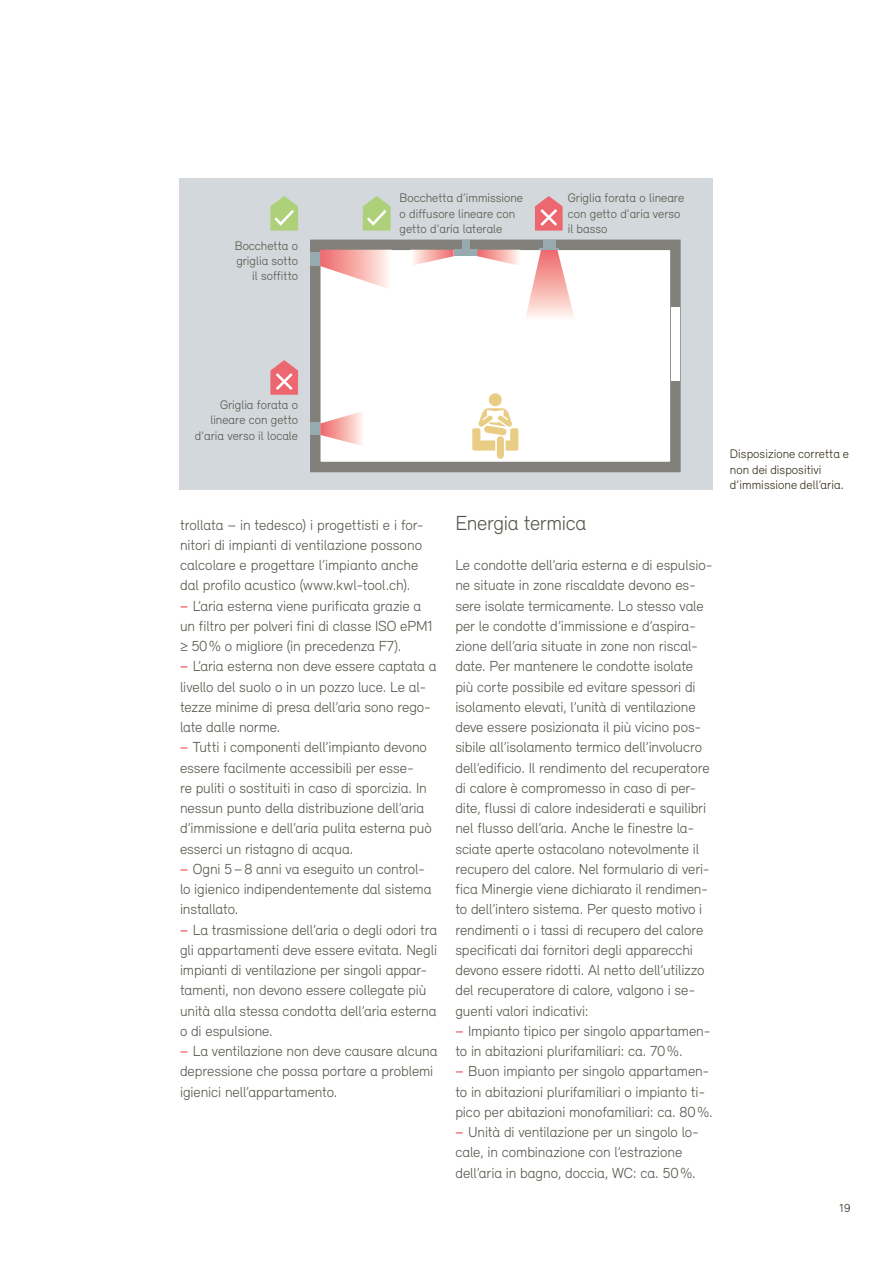
<style>
.page{position:relative;width:893px;height:1263px;background:#fff}
.page>*{position:absolute;margin:0;border:0;box-sizing:border-box;transform-origin:0 0}
.t1{font:300 21px "Relevant";letter-spacing:-.015em;color:#57544b}
.t2{font:300 15px/20.2px "Relevant";letter-spacing:-.005em;color:#57544b}
.t3{font:300 12.75px/15.3px "Relevant";color:#57544b;text-align:right}
.t4{font:300 12.75px/15.3px "Relevant";letter-spacing:.005em;color:#2f2912}
.t5{font:300 12px "Relevant";color:#2f2912}
.s1{font-weight:500;color:#ed6770}
</style>
<div class="page">
<div style="left:179px;top:178px;width:534px;height:311px;background:#d2d8db"></div>
<div style="left:315px;top:245px;width:360px;height:222px;background:#fff"></div>
<div style="left:310px;top:240px;width:371px;height:232px;border:10px solid #81807a"></div>
<svg style="left:270px;top:196px;width:28px;height:35px"></svg>
<svg style="left:363px;top:196px;width:28px;height:35px"></svg>
<svg style="left:535px;top:196px;width:28px;height:35px"></svg>
<svg style="left:270px;top:360px;width:28px;height:35px"></svg>
<div style="left:671px;top:308px;width:8px;height:73px;background:#fff"></div>
<div style="left:310px;top:252px;width:10px;height:14px;background:#96aab0"></div>
<div style="left:489px;top:393px;width:13px;height:13px;background:#e9cd85;border-radius:50%"></div>
<div style="left:497px;top:436px;width:7px;height:23px;background:#e9cd85;border-radius:4px"></div>
<svg style="left:472px;top:408px;width:46px;height:43px"></svg>
<div style="left:310px;top:422px;width:10px;height:13px;background:#96aab0"></div>
<div style="left:462px;top:240px;width:7px;height:10px;background:#96aab0"></div>
<div style="left:454px;top:250px;width:23px;height:6px;background:#96aab0"></div>
<div style="left:543px;top:240px;width:12px;height:10px;background:#96aab0"></div>
<hr style="left:539px;top:248px;width:20px;height:2px;background:#96aab0">
<svg style="left:320px;top:250px;width:72px;height:40px"></svg>
<svg style="left:320px;top:411px;width:42px;height:35px"></svg>
<svg style="left:477px;top:250px;width:98px;height:67px"></svg>
<svg style="left:410px;top:250px;width:44px;height:15px"></svg>
<p class="t3" style="left:235px;top:237px;width:65px">Bocchetta o griglia sotto il soffitto</p>
<p class="t3" style="left:400px;top:190px;width:125px;text-align:left">Bocchetta d’immissione o diffusore lineare con getto d’aria laterale</p>
<p class="t3" style="left:568px;top:190px;width:118px;text-align:left">Griglia forata o lineare con getto d’aria verso il basso</p>
<p class="t3" style="left:195px;top:397px;width:105px">Griglia forata o lineare con getto d’aria verso il locale</p>
<p class="t2" style="left:180px;top:514px;width:259px">trollata – in tedesco) i progettisti e i for&shy;nitori di impianti di ventilazione possono calcolare e progettare l’impianto anche dal profilo acustico (www.kwl-tool.ch).<br><span class="s1">−</span> L’aria esterna viene purificata grazie a un filtro per polveri fini di classe ISO ePM1 ≥ 50% o migliore (in precedenza F7).<br><span class="s1">−</span> L’aria esterna non deve essere captata a livello del suolo o in un pozzo luce. Le al&shy;tezze minime di presa dell’aria sono rego&shy;late dalle norme.<br><span class="s1">−</span> Tutti i componenti dell’impianto devono essere facilmente accessibili per esse-<br>re puliti o sostituiti in caso di sporcizia. In nessun punto della distribuzione dell’aria d’immissione e dell’aria pulita esterna può esserci un ristagno di acqua.<br><span class="s1">−</span> Ogni 5–8 anni va eseguito un control&shy;lo igienico indipendentemente dal sistema installato.<br><span class="s1">−</span> La trasmissione dell’aria o degli odori tra gli appartamenti deve essere evitata. Negli impianti di ventilazione per singoli appar&shy;tamenti, non devono essere collegate più unità alla stessa condotta dell’aria esterna o di espulsione.<br><span class="s1">−</span> La ventilazione non deve causare alcuna depressione che possa portare a problemi igienici nell’appartamento.</p>
<h1 class="t1" style="left:455px;top:510px;width:132px">Energia termica</h1>
<p class="t2" style="left:455px;top:555px;width:259px">Le condotte dell’aria esterna e di espulsio&shy;ne situate in zone riscaldate devono es&shy;sere isolate termicamente. Lo stesso vale per le condotte d’immissione e d’aspira&shy;zione dell’aria situate in zone non riscal&shy;date. Per mantenere le condotte isolate più corte possibile ed evitare spessori di isolamento elevati, l’unità di ventilazione deve essere posizionata il più vicino pos&shy;sibile all’isolamento termico dell’involucro dell’edificio. Il rendimento del recuperatore di calore è compromesso in caso di per&shy;dite, flussi di calore indesiderati e squilibri nel flusso dell’aria. Anche le finestre la&shy;sciate aperte ostacolano notevolmente il recupero del calore. Nel formulario di veri&shy;fica Minergie viene dichiarato il rendimen&shy;to dell’intero sistema. Per questo motivo i rendimenti o i tassi di recupero del calore specificati dai fornitori degli apparecchi devono essere ridotti. Al netto dell’utilizzo del recuperatore di calore, valgono i se&shy;guenti valori indicativi:<br><span class="s1">−</span> Impianto tipico per singolo appartamen&shy;to in abitazioni plurifamiliari: ca. 70%.<br><span class="s1">−</span> Buon impianto per singolo appartamen&shy;to in abitazioni plurifamiliari o impianto ti&shy;pico per abitazioni monofamiliari: ca. 80%. <span class="s1">−</span> Unità di ventilazione per un singolo lo&shy;cale, in combinazione con l’estrazione dell’aria in bagno, doccia, WC: ca. 50%.</p>
<p class="t4" style="left:730px;top:446px;width:121px">Disposizione corretta e non dei dispositivi d’immissione dell’aria.</p>
<p class="t5" style="left:839px;top:1201px;width:13px">19</p>
</div>
